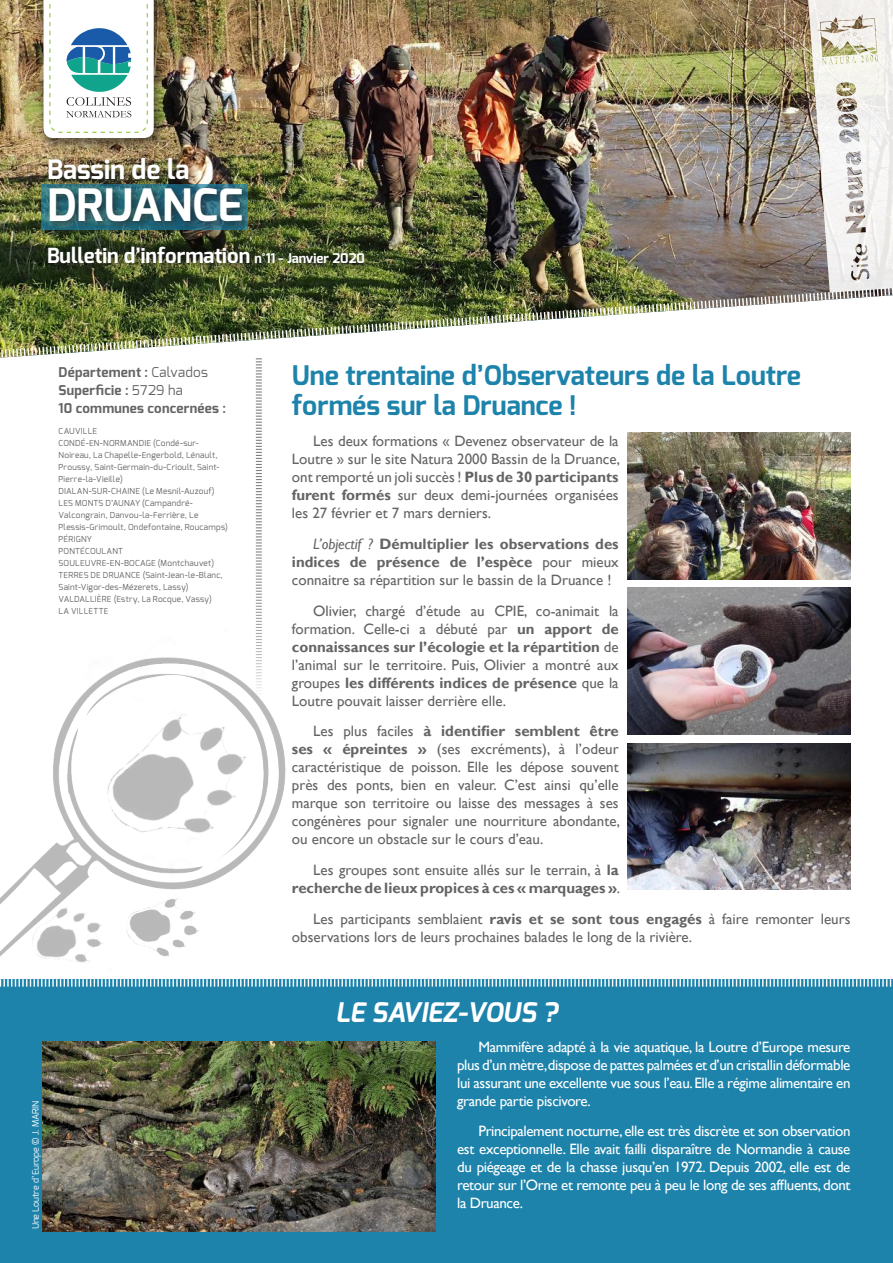
<style>
.page{position:relative;width:893px;height:1263px;background:#fff}
.page>*{position:absolute;margin:0;border:0;box-sizing:border-box;transform-origin:0 0}
.t1{font:700 44.55px "Exo";color:#fff}
.t2{font:700 27px/30px "Exo";color:#1d83ab}
.t3{font:italic 700 27px "Exo";color:#fff}
.t4{font:700 26.7px "Exo";color:#fff}
.t5{font:700 20.85px "Exo";color:#fff}
.t6{font:15px/18px "Gill Sans";color:#656365;text-align:justify}
.t7{font:15px/18px "Gill Sans";letter-spacing:-.025em;color:#fff;text-align:justify}
.t8{font:700 15px/18px "Gill Sans";color:#656365;text-align:justify}
.t9{font:700 13.5px/18px "Exo";letter-spacing:.02em;color:#656365}
.t10{font:9px "Exo";color:#fff}
.t11{font:8.25px/12px "Exo";letter-spacing:.03em;color:#656365}
.s1{font-size:13.35px}
.s2{font-weight:400}
.s3{font-weight:700}
.s4{font-weight:400;font-style:italic}
</style>
<div class="page">
<img style="left:0;top:657px;width:286px;height:306px">
<div style="left:0;top:979px;width:893px;height:284px;background:#1d83ab"></div>
<img style="left:0;top:0;width:893px;height:362px">
<svg style="left:806px;top:0;width:87px;height:293px"></svg>
<div style="left:43px;top:153px;width:332px;height:121px;background:#241f1f;opacity:.75"></div>
<img style="left:43px;top:1041px;width:393px;height:190px">
<svg style="left:256px;top:358px;width:6px;height:339px"></svg>
<img style="left:627px;top:743px;width:223px;height:147px">
<img style="left:627px;top:588px;width:223px;height:147px">
<img style="left:627px;top:433px;width:223px;height:146px">
<div style="left:34px;top:0;width:127px;height:155px;background:#241f1f;opacity:.3"></div>
<div style="left:38px;top:0;width:127px;height:149px;background:#241f1f;opacity:.5"></div>
<svg style="left:44px;top:0;width:110px;height:138px"></svg>
<h3 class="t4" style="left:47px;top:152px;width:144px">Bassin de la</h3>
<h1 class="t1" style="left:47px;top:177px;width:198px">DRUANCE</h1>
<h3 class="t5" style="left:47px;top:242px;width:319px">Bulletin d’information <span class="s1">n°11 - Janvier 2020</span></h3>
<p class="t9" style="left:59px;top:363px;width:169px">Département : <span class="s2">Calvados<br></span>Superficie : <span class="s2">5729 ha<br></span>10 communes concernées :</p>
<p class="t11" style="left:59px;top:424px;width:171px">CAUVILLE<br>CONDÉ-EN-NORMANDIE (Condé-sur-<br>Noireau, La Chapelle-Engerbold, Lénault,<br>Proussy, Saint-Germain-du-Crioult, Saint-<br>Pierre-la-Vieille)<br>DIALAN-SUR-CHAINE (Le Mesnil-Auzouf)<br>LES MONTS D’AUNAY (Campandré-<br>Valcongrain, Danvou-la-Ferrière, Le<br>Plessis-Grimoult, Ondefontaine, Roucamps)<br>PÉRIGNY<br>PONTÉCOULANT<br>SOULEUVRE-EN-BOCAGE (Montchauvet)<br>TERRES DE DRUANCE (Saint-Jean-le-Blanc,<br>Saint-Vigor-des-Mézerets, Lassy)<br>VALDALLIÈRE (Estry, La Rocque, Vassy)<br>LA VILLETTE</p>
<p class="t10" style="left:30px;top:1229px;width:130px;rotate:-90deg">Une Loutre d’Europe © J. MARIN</p>
<h2 class="t2" style="left:292px;top:361px;width:511px">Une trentaine d’Observateurs de la Loutre formés sur la Druance !</h2>
<p class="t6" style="left:292px;top:432px;width:330px;text-indent:21px">Les deux formations « Devenez observateur de la Loutre » sur le site Natura 2000 Bassin de la Druance, ont remporté un joli succès ! <span class="s3">Plus de 30 participants furent formés</span> sur deux demi-journées organisées les 27 février et 7 mars derniers.</p>
<p class="t8" style="left:292px;top:535px;width:328px;text-indent:21px"><span class="s4">L’objectif ?</span> Démultiplier les observations des indices de présence de l’espèce <span class="s2">pour mieux connaitre sa répartition sur le bassin de la Druance !</span></p>
<p class="t6" style="left:292px;top:602px;width:328px;text-indent:21px">Olivier, chargé d’étude au CPIE, co-animait la formation. Celle-ci a débuté par <span class="s3">un apport de connaissances sur l’écologie et la répartition</span> de l’animal sur le territoire. Puis, Olivier a montré aux groupes <span class="s3">les différents indices de présence</span> que la Loutre pouvait laisser derrière elle.</p>
<p class="t6" style="left:292px;top:723px;width:330px;text-indent:21px">Les plus faciles <span class="s3">à identifier semblent être ses « épreintes »</span> (ses excréments), à l’odeur caractéristique de poisson. Elle les dépose souvent près des ponts, bien en valeur. C’est ainsi qu’elle marque son territoire ou laisse des messages à ses congénères pour signaler une nourriture abondante, ou encore un obstacle sur le cours d’eau.</p>
<p class="t6" style="left:292px;top:861px;width:330px;text-align:right">Les groupes sont ensuite allés sur le terrain, à <span class="s3">la recherche de lieux propices à ces « marquages »</span>.</p>
<p class="t6" style="left:292px;top:910px;width:560px;text-indent:21px">Les participants semblaient <span class="s3">ravis et se sont tous engagés</span> à faire remonter leurs observations lors de leurs prochaines balades le long de la rivière.</p>
<h2 class="t3" style="left:335px;top:995px;width:224px">LE SAVIEZ-VOUS ?</h2>
<p class="t7" style="left:457px;top:1038px;width:395px;text-indent:21px">Mammifère adapté à la vie aquatique, la Loutre d’Europe mesure plus d’un mètre,dispose de pattes palmées et d’un cristallin déformable lui assurant une excellente vue sous l’eau. Elle a régime alimentaire en grande partie piscivore.</p>
<p class="t7" style="left:457px;top:1122px;width:395px;text-indent:21px">Principalement nocturne, elle est très discrète et son observation est exceptionnelle. Elle avait failli disparaître de Normandie à cause du piégeage et de la chasse jusqu’en 1972. Depuis 2002, elle est de retour sur l’Orne et remonte peu à peu le long de ses affluents, dont la Druance.</p>
</div>
